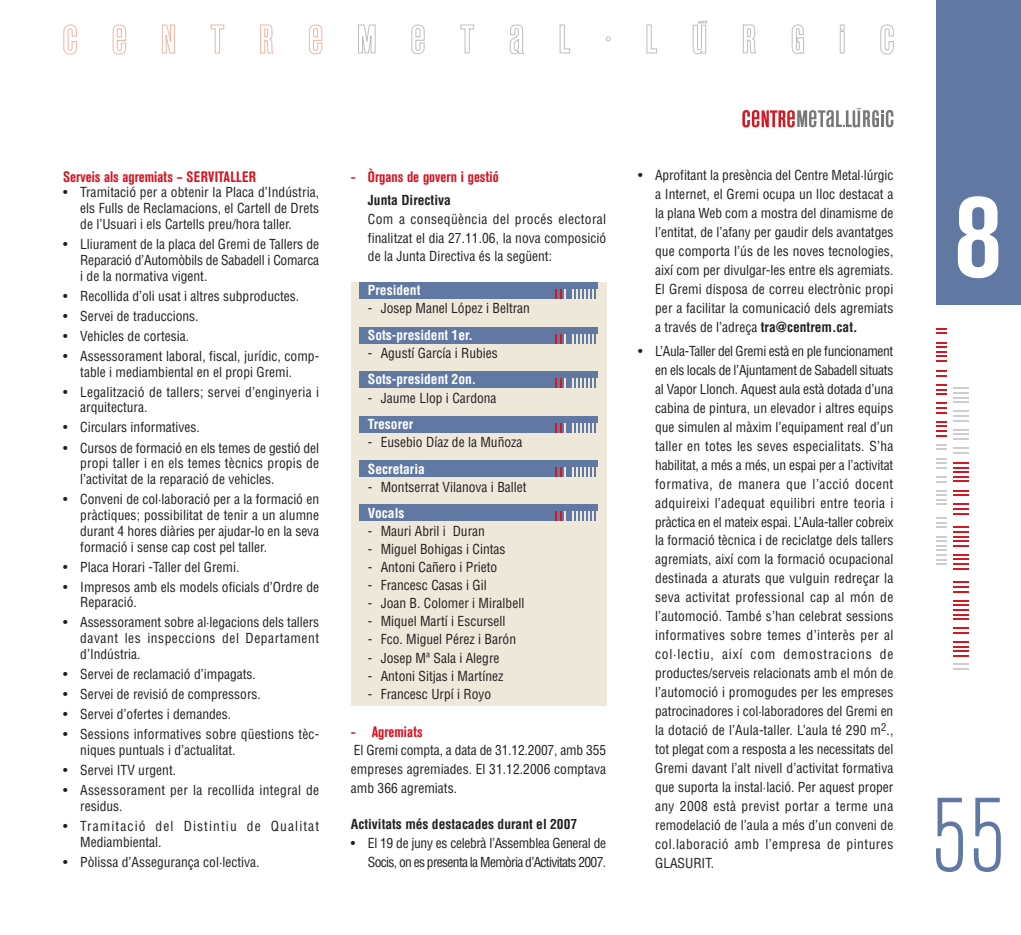
<style>
.page{position:relative;width:1021px;height:935px;background:#fff}
.page>*{position:absolute;margin:0;border:0;box-sizing:border-box;transform-origin:0 0}
.t1{font:700 condensed 120px "Akzidenz Grotesk BE";color:#fff}
.t2{font:300 condensed 105px "Akzidenz Grotesk BE";color:#6178a3}
.t3{font:700 condensed 15px "Akzidenz Grotesk BE";color:#d31723}
.t4{font:condensed 13.5px/19px "Helvetica";color:#231f1f;text-align:justify}
.t5{font:condensed 13.5px/18.9px "Helvetica";letter-spacing:-.05em;color:#231f1f;text-align:right}
.t6{font:700 condensed 13.5px "Helvetica";color:#fff}
.t7{font:700 condensed 13.5px "Helvetica";color:#231f1f}
.t8{font:condensed 13.5px/15.8px "Helvetica";letter-spacing:.085em;color:#231f1f}
.t9{font:condensed 13.5px/15.8px "Helvetica";letter-spacing:.02em;color:#231f1f}
.s1{font-weight:700}
</style>
<div class="page">
<svg style="left:742px;top:108px;width:151px;height:20px"></svg>
<div style="left:351px;top:282px;width:255px;height:424px;background:#eee8da"></div>
<div style="left:359px;top:282px;width:238px;height:16px;background:#6178a3"></div>
<svg style="left:555px;top:289px;width:10px;height:9px"></svg>
<svg style="left:572px;top:289px;width:25px;height:9px"></svg>
<div style="left:359px;top:327px;width:238px;height:17px;background:#6178a3"></div>
<svg style="left:555px;top:334px;width:10px;height:10px"></svg>
<svg style="left:572px;top:334px;width:25px;height:10px"></svg>
<div style="left:359px;top:460px;width:238px;height:17px;background:#6178a3"></div>
<svg style="left:555px;top:468px;width:10px;height:9px"></svg>
<svg style="left:572px;top:468px;width:25px;height:9px"></svg>
<div style="left:359px;top:371px;width:238px;height:17px;background:#6178a3"></div>
<svg style="left:555px;top:378px;width:10px;height:10px"></svg>
<svg style="left:572px;top:378px;width:25px;height:10px"></svg>
<div style="left:359px;top:416px;width:238px;height:17px;background:#6178a3"></div>
<svg style="left:555px;top:423px;width:10px;height:10px"></svg>
<svg style="left:572px;top:423px;width:25px;height:10px"></svg>
<div style="left:359px;top:505px;width:238px;height:16px;background:#6178a3"></div>
<svg style="left:555px;top:512px;width:10px;height:9px"></svg>
<svg style="left:572px;top:512px;width:25px;height:9px"></svg>
<div style="left:935px;top:0;width:85px;height:304px;background:#6178a3"></div>
<svg style="left:953px;top:663px;width:15px;height:7px"></svg>
<svg style="left:953px;top:641px;width:15px;height:16px"></svg>
<svg style="left:953px;top:627px;width:15px;height:7px"></svg>
<svg style="left:953px;top:600px;width:15px;height:20px"></svg>
<svg style="left:953px;top:581px;width:15px;height:12px"></svg>
<svg style="left:953px;top:554px;width:15px;height:16px"></svg>
<svg style="left:953px;top:526px;width:15px;height:21px"></svg>
<svg style="left:953px;top:503px;width:15px;height:12px"></svg>
<svg style="left:953px;top:490px;width:15px;height:6px"></svg>
<svg style="left:953px;top:462px;width:15px;height:20px"></svg>
<svg style="left:953px;top:447px;width:15px;height:7px"></svg>
<svg style="left:953px;top:429px;width:15px;height:11px"></svg>
<svg style="left:953px;top:410px;width:15px;height:12px"></svg>
<svg style="left:953px;top:387px;width:15px;height:16px"></svg>
<svg style="left:936px;top:328px;width:10px;height:6px"></svg>
<svg style="left:936px;top:342px;width:10px;height:20px"></svg>
<svg style="left:936px;top:370px;width:10px;height:7px"></svg>
<svg style="left:936px;top:384px;width:10px;height:11px"></svg>
<svg style="left:936px;top:402px;width:10px;height:12px"></svg>
<svg style="left:936px;top:421px;width:10px;height:16px"></svg>
<svg style="left:936px;top:444px;width:10px;height:6px"></svg>
<svg style="left:936px;top:458px;width:10px;height:11px"></svg>
<svg style="left:936px;top:476px;width:10px;height:6px"></svg>
<svg style="left:936px;top:490px;width:10px;height:15px"></svg>
<svg style="left:936px;top:517px;width:10px;height:11px"></svg>
<svg style="left:936px;top:536px;width:10px;height:29px"></svg>
<svg style="left:63px;top:24px;width:260px;height:31px"></svg>
<svg style="left:358px;top:20px;width:536px;height:35px"></svg>
<p class="t3" style="left:63px;top:171px;width:194px">Serveis als agremiats – SERVITALLER</p>
<p class="t4" style="left:80px;top:186px;width:240px;line-height:15.8px;text-indent:-17px">• Tramitació per a obtenir la Placa d’Indústria, els Fulls de Reclamacions, el Cartell de Drets de l’Usuari i els Cartells preu/hora taller.</p>
<p class="t4" style="left:80px;top:237px;width:240px;line-height:15.8px;text-indent:-17px">• Lliurament de la placa del Gremi de Tallers de Reparació d’Automòbils de Sabadell i Comarca i de la normativa vigent.</p>
<p class="t4" style="left:63px;top:287px;width:237px">• Recollida d’oli usat i altres subproductes.</p>
<p class="t4" style="left:63px;top:307px;width:137px">• Servei de traduccions.</p>
<p class="t4" style="left:63px;top:327px;width:127px">• Vehicles de cortesia.</p>
<p class="t4" style="left:80px;top:349px;width:240px;line-height:15.8px;text-indent:-17px">• Assessorament laboral, fiscal, jurídic, comp&shy;table i mediambiental en el propi Gremi.</p>
<p class="t4" style="left:80px;top:385px;width:240px;line-height:15.8px;text-indent:-17px">• Legalització de tallers; servei d’enginyeria i arquitectura.</p>
<p class="t4" style="left:63px;top:419px;width:138px">• Circulars informatives.</p>
<p class="t4" style="left:80px;top:441px;width:240px;line-height:15.8px;text-indent:-17px">• Cursos de formació en els temes de gestió del propi taller i en els temes tècnics propis de l’activitat de la reparació de vehicles.</p>
<p class="t4" style="left:80px;top:492px;width:240px;line-height:15.8px;text-indent:-17px">• Conveni de col·laboració per a la formació en pràctiques; possibilitat de tenir a un alumne durant 4 hores diàries per ajudar-lo en la seva formació i sense cap cost pel taller.</p>
<p class="t4" style="left:63px;top:558px;width:178px">• Placa Horari -Taller del Gremi.</p>
<p class="t4" style="left:80px;top:580px;width:240px;line-height:15.8px;text-indent:-17px">• Impresos amb els models oficials d’Ordre de<br>Reparació.</p>
<p class="t4" style="left:80px;top:616px;width:240px;line-height:15.8px;text-indent:-17px">• Assessorament sobre al·legacions dels tallers davant les inspeccions del Departament d’Indústria.</p>
<p class="t4" style="left:63px;top:666px;width:194px">• Servei de reclamació d’impagats.</p>
<p class="t4" style="left:63px;top:686px;width:199px">• Servei de revisió de compressors.</p>
<p class="t4" style="left:63px;top:706px;width:169px">• Servei d’ofertes i demandes.</p>
<p class="t4" style="left:80px;top:728px;width:240px;line-height:15.8px;text-indent:-17px">• Sessions informatives sobre qüestions tèc&shy;niques puntuals i d’actualitat.</p>
<p class="t4" style="left:63px;top:762px;width:114px">• Servei ITV urgent.</p>
<p class="t9" style="left:80px;top:783px;width:240px;text-indent:-17px">• Assessorament per la recollida integral de residus.</p>
<p class="t8" style="left:80px;top:819px;width:240px;text-indent:-17px">• Tramitació del Distintiu de Qualitat<br>Mediambiental.</p>
<p class="t4" style="left:63px;top:853px;width:198px">• Pòlissa d’Assegurança col·lectiva.</p>
<p class="t3" style="left:351px;top:171px;width:149px">- Òrgans de govern i gestió</p>
<p class="t7" style="left:368px;top:195px;width:84px">Junta Directiva</p>
<p class="t4" style="left:368px;top:210px;width:240px">Com a conseqüència del procés electoral finalitzat el dia 27.11.06, la nova composició de la Junta Directiva és la següent:</p>
<p class="t6" style="left:368px;top:285px;width:54px">President</p>
<p class="t4" style="left:368px;top:300px;width:163px">- Josep Manel López i Beltran</p>
<p class="t6" style="left:368px;top:330px;width:107px">Sots-president 1er.</p>
<p class="t4" style="left:368px;top:344px;width:131px">- Agustí García i Rubies</p>
<p class="t6" style="left:368px;top:374px;width:110px">Sots-president 2on.</p>
<p class="t4" style="left:368px;top:389px;width:130px">- Jaume Llop i Cardona</p>
<p class="t6" style="left:368px;top:419px;width:47px">Tresorer</p>
<p class="t4" style="left:368px;top:434px;width:156px">- Eusebio Díaz de la Muñoza</p>
<p class="t6" style="left:368px;top:464px;width:58px">Secretaria</p>
<p class="t4" style="left:368px;top:478px;width:160px">- Montserrat Vilanova i Ballet</p>
<p class="t6" style="left:368px;top:508px;width:38px">Vocals</p>
<p class="t4" style="left:368px;top:523px;width:118px">- Mauri Abril i Duran</p>
<p class="t4" style="left:368px;top:541px;width:139px">- Miguel Bohigas i Cintas</p>
<p class="t4" style="left:368px;top:559px;width:131px">- Antoni Cañero i Prieto</p>
<p class="t4" style="left:368px;top:577px;width:120px">- Francesc Casas i Gil</p>
<p class="t4" style="left:368px;top:595px;width:158px">- Joan B. Colomer i Miralbell</p>
<p class="t4" style="left:368px;top:613px;width:139px">- Miquel Martí i Escursell</p>
<p class="t4" style="left:368px;top:631px;width:150px">- Fco. Miguel Pérez i Barón</p>
<p class="t4" style="left:368px;top:649px;width:133px">- Josep Mª Sala i Alegre</p>
<p class="t4" style="left:368px;top:667px;width:137px">- Antoni Sitjas i Martínez</p>
<p class="t4" style="left:368px;top:685px;width:125px">- Francesc Urpí i Royo</p>
<p class="t3" style="left:351px;top:726px;width:73px">- Agremiats</p>
<p class="t4" style="left:351px;top:742px;width:257px">El Gremi compta, a data de 31.12.2007, amb 355 empreses agremiades. El 31.12.2006 comptava amb 366 agremiats.</p>
<p class="t7" style="left:351px;top:819px;width:228px">Activitats més destacades durant el 2007</p>
<p class="t5" style="left:351px;top:835px;width:257px">• El 19 de juny es celebrà l’Assemblea General de<br>Socis, on es presenta la Memòria d’Activitats 2007.</p>
<p class="t4" style="left:655px;top:167px;width:240px;text-indent:-17px">• Aprofitant la presència del Centre Metal·lúrgic a Internet, el Gremi ocupa un lloc destacat a la plana Web com a mostra del dinamisme de l’entitat, de l’afany per gaudir dels avantatges que comporta l’ús de les noves tecnologies, així com per divulgar-les entre els agremiats.<br>El Gremi disposa de correu electrònic propi per a facilitar la comunicació dels agremiats a través de l’adreça <span class="s1">tra@centrem.cat.</span></p>
<p class="t4" style="left:655px;top:342px;width:240px;text-indent:-17px">• L’Aula-Taller del Gremi està en ple funcionament en els locals de l’Ajuntament de Sabadell situats al Vapor Llonch. Aquest aula està dotada d’una cabina de pintura, un elevador i altres equips que simulen al màxim l’equipament real d’un taller en totes les seves especialitats. S’ha habilitat, a més a més, un espai per a l’activitat formativa, de manera que l’acció docent adquireixi l’adequat equilibri entre teoria i pràctica en el mateix espai. L’Aula-taller cobreix la formació tècnica i de reciclatge dels tallers agremiats, així com la formació ocupacional destinada a aturats que vulguin redreçar la seva activitat professional cap al món de l’automoció. També s’han celebrat sessions informatives sobre temes d’interès per al col·lectiu, així com demostracions de productes/serveis relacionats amb el món de l’automoció i promogudes per les empreses patrocinadores i col·laboradores del Gremi en la dotació de l’Aula-taller. L’aula té 290 m<sup>2</sup>., tot plegat com a resposta a les necessitats del Gremi davant l’alt nivell d’activitat formativa que suporta la instal·lació. Per aquest proper any 2008 està previst portar a terme una remodelació de l’aula a més d’un conveni de col.laboració amb l’empresa de pintures GLASURIT.</p>
<h1 class="t1" style="left:954px;top:192px;width:49px">8</h1>
<h2 class="t2" style="left:931px;top:797px;width:76px">55</h2>
</div>
